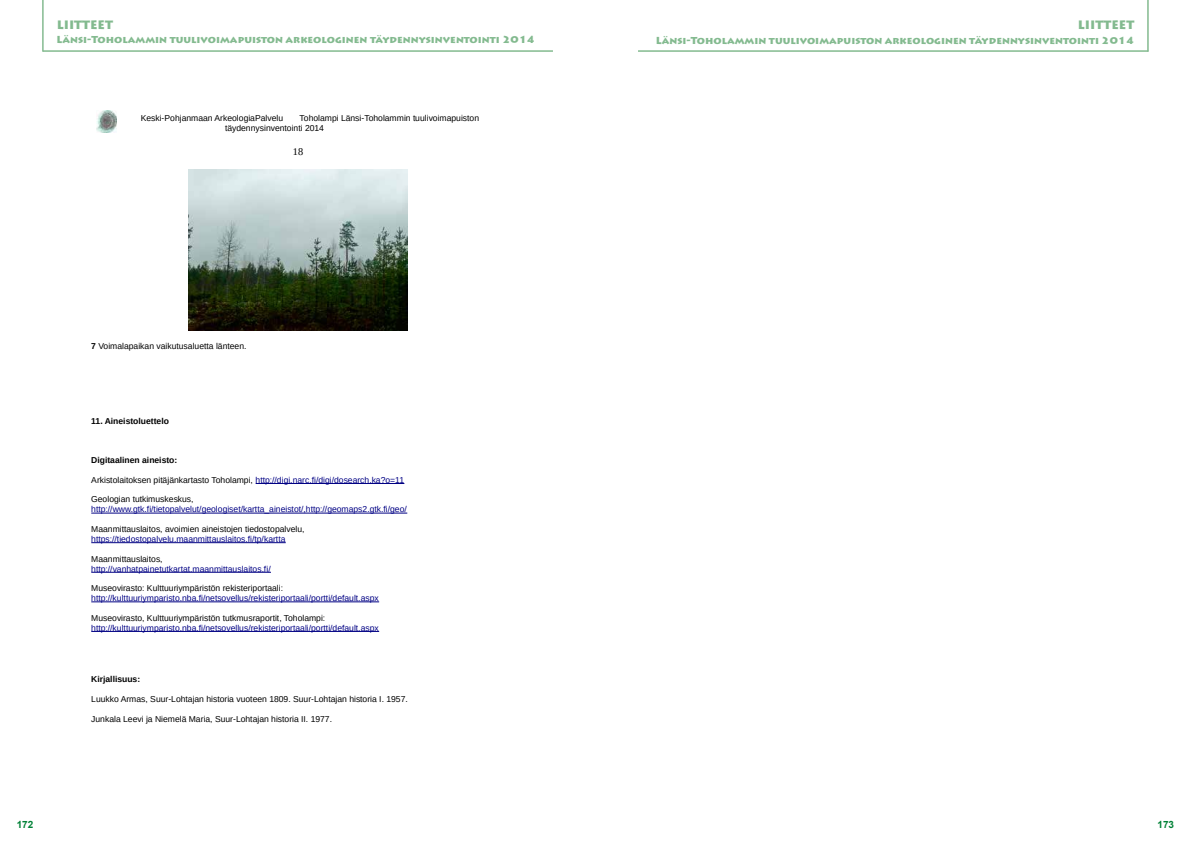
<style>
.page{position:relative;width:1191px;height:842px;background:#fff}
.page>*{position:absolute;margin:0;border:0;box-sizing:border-box;transform-origin:0 0}
.t1{font:900 12px "Lithos Pro";color:#83ba8f}
.t2{font:10.3px "Liberation Serif";color:#000}
.t3{font:900 10px "Lithos Pro";color:#83ba8f}
.t4{font:700 10px "Arial";color:#008136}
.t5{font:8.6px/10.6px "Liberation Sans";color:#000}
.t6{font:8.6px "Liberation Sans";color:#000084}
.t7{font:700 8.6px "Liberation Sans";color:#000}
.s1{font-weight:700}
.s2{color:#000084}
</style>
<div class="page">
<hr style="left:256px;top:483px;width:148px;height:1px;background:#000084">
<hr style="left:91px;top:513px;width:316px;height:1px;background:#000084">
<hr style="left:91px;top:542px;width:195px;height:1px;background:#000084">
<hr style="left:91px;top:572px;width:180px;height:1px;background:#000084">
<hr style="left:91px;top:602px;width:288px;height:1px;background:#000084">
<hr style="left:91px;top:631px;width:288px;height:1px;background:#000084">
<img style="left:97px;top:110px;width:20px;height:22px">
<img style="left:188px;top:169px;width:219px;height:162px">
<hr style="left:43px;top:51px;width:510px;height:1px;background:#83ba8f">
<hr style="left:638px;top:51px;width:510px;height:1px;background:#83ba8f">
<hr style="left:42px;top:0;width:1px;height:52px;background:#83ba8f">
<hr style="left:1147px;top:0;width:1px;height:52px;background:#83ba8f">
<h1 class="t1" style="left:57px;top:17px;width:58px">LIITTEET</h1>
<h1 class="t1" style="left:1078px;top:17px;width:58px">LIITTEET</h1>
<p class="t3" style="left:57px;top:34px;width:480px">Länsi-Toholammin tuulivoimapuiston arkeologinen täydennysinventointi 2014</p>
<p class="t5" style="left:141px;top:113px;width:144px">Keski-Pohjanmaan ArkeologiaPalvelu</p>
<p class="t5" style="left:225px;top:113px;width:255px;text-indent:74px">Toholampi Länsi-Toholammin tuulivoimapuiston täydennysinventointi 2014</p>
<p class="t2" style="left:293px;top:145px;width:12px">18</p>
<p class="t5" style="left:91px;top:341px;width:157px"><span class="s1">7</span> Voimalapaikan vaikutusaluetta länteen.</p>
<p class="t7" style="left:91px;top:417px;width:79px">11. Aineistoluettelo</p>
<p class="t7" style="left:91px;top:457px;width:88px">Digitaalinen aineisto:</p>
<p class="t5" style="left:91px;top:475px;width:314px">Arkistolaitoksen pitäjänkartasto Toholampi, <span class="s2">http://digi.narc.fi/digi/dosearch.ka?o=11</span></p>
<p class="t5" style="left:91px;top:494px;width:104px">Geologian tutkimuskeskus,</p>
<p class="t6" style="left:91px;top:505px;width:317px">http://www.gtk.fi/tietopalvelut/geologiset/kartta_aineistot/,http://geomaps2.gtk.fi/geo/</p>
<p class="t5" style="left:91px;top:524px;width:215px">Maanmittauslaitos, avoimien aineistojen tiedostopalvelu,</p>
<p class="t6" style="left:91px;top:535px;width:196px">https://tiedostopalvelu.maanmittauslaitos.fi/tp/kartta</p>
<p class="t5" style="left:91px;top:554px;width:73px">Maanmittauslaitos,</p>
<p class="t6" style="left:91px;top:564px;width:181px">http://vanhatpainetutkartat.maanmittauslaitos.fi/</p>
<p class="t5" style="left:91px;top:583px;width:193px">Museovirasto: Kulttuuriympäristön rekisteriportaali:</p>
<p class="t6" style="left:91px;top:594px;width:289px">http://kulttuuriymparisto.nba.fi/netsovellus/rekisteriportaali/portti/default.aspx</p>
<p class="t5" style="left:91px;top:613px;width:236px">Museovirasto, Kulttuuriympäristön tutkmusraportit, Toholampi:</p>
<p class="t6" style="left:91px;top:623px;width:289px">http://kulttuuriymparisto.nba.fi/netsovellus/rekisteriportaali/portti/default.aspx</p>
<p class="t7" style="left:91px;top:676px;width:51px">Kirjallisuus:</p>
<p class="t5" style="left:91px;top:694px;width:318px">Luukko Armas, Suur-Lohtajan historia vuoteen 1809. Suur-Lohtajan historia I. 1957.</p>
<p class="t5" style="left:91px;top:714px;width:242px">Junkala Leevi ja Niemelä Maria, Suur-Lohtajan historia II. 1977.</p>
<p class="t3" style="left:656px;top:34px;width:480px">Länsi-Toholammin tuulivoimapuiston arkeologinen täydennysinventointi 2014</p>
<p class="t4" style="left:17px;top:818px;width:18px">172</p>
<p class="t4" style="left:1157px;top:818px;width:18px">173</p>
</div>
